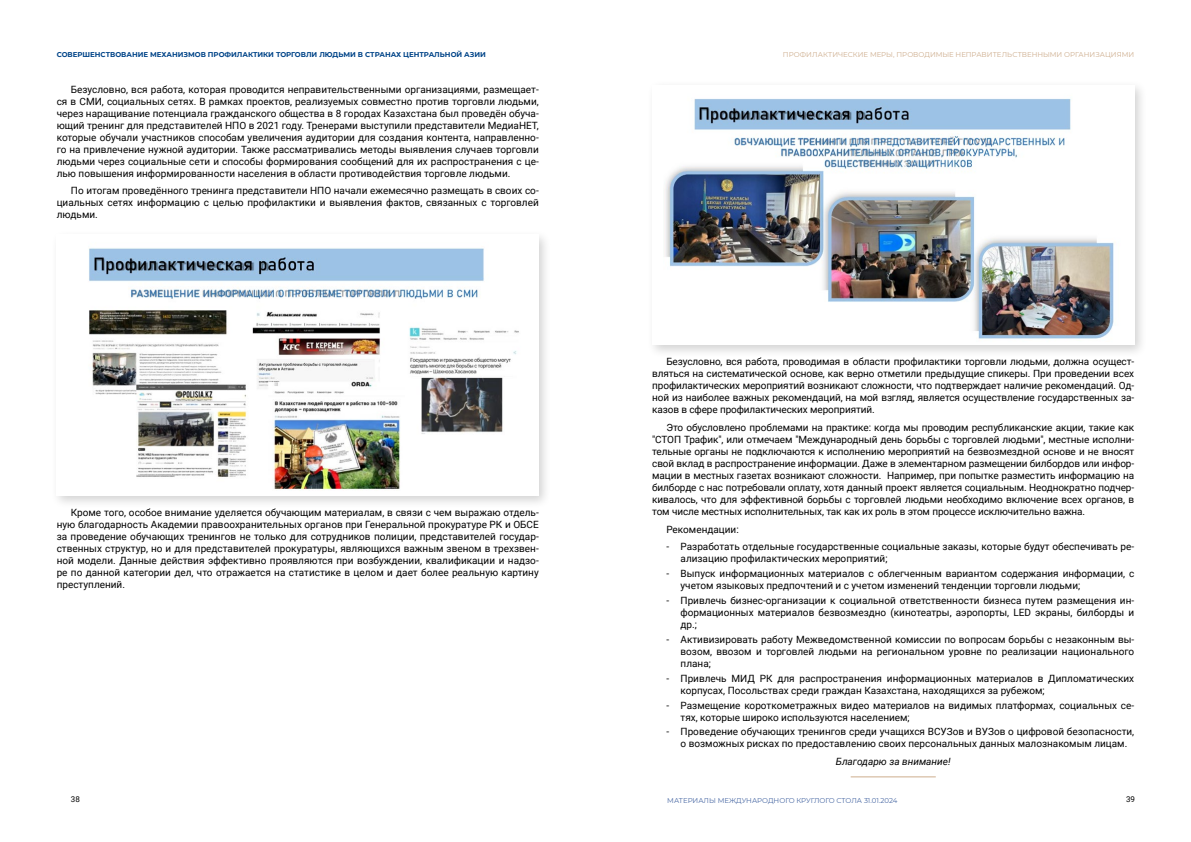
<style>
.page{position:relative;width:1191px;height:842px;background:#fff}
.page>*{position:absolute;margin:0;border:0;box-sizing:border-box;transform-origin:0 0}
.Основной{font:10px/12px "Roboto";color:#000;text-align:justify}
.Основной_нумерованны{font:10px/12px "Roboto";color:#000}
.КОНЕЦ{font:italic 10px "Roboto";color:#000}
.t1{font:8px "Roboto";color:#000}
.t2{font:700 7px "Montserrat";color:#048}
.t3{font:7px "Montserrat";color:#cdad8d}
.t4{font:7px "Montserrat";color:#4767a3}
</style>
<div class="page">
<div style="left:51px;top:230px;width:501px;height:279px;background:#000;opacity:.18"></div>
<img style="left:57px;top:234px;width:482px;height:261px">
<div style="left:646px;top:80px;width:501px;height:279px;background:#000;opacity:.18"></div>
<div style="left:652px;top:85px;width:482px;height:260px;background:#fff"></div>
<img style="left:665px;top:98px;width:449px;height:241px">
<hr style="left:850px;top:776px;width:85px;height:1px;background:#cdad8d">
<p class="t2" style="left:57px;top:50px;width:431px">СОВЕРШЕНСТВОВАНИЕ МЕХАНИЗМОВ ПРОФИЛАКТИКИ ТОРГОВЛИ ЛЮДЬМИ В СТРАНАХ ЦЕНТРАЛЬНОЙ АЗИИ</p>
<p class="t3" style="left:783px;top:50px;width:353px">ПРОФИЛАКТИЧЕСКИЕ МЕРЫ, ПРОВОДИМЫЕ НЕПРАВИТЕЛЬСТВЕННЫМИ ОРГАНИЗАЦИЯМИ</p>
<p class="Основной" style="left:57px;top:83px;width:483px;text-indent:14px">Безусловно, вся работа, которая проводится неправительственными организациями, размещает&shy;ся в СМИ, социальных сетях. В рамках проектов, реализуемых совместно против торговли людьми, через наращивание потенциала гражданского общества в 8 городах Казахстана был проведён обуча&shy;ющий тренинг для представителей НПО в 2021 году. Тренерами выступили представители МедиаНЕТ, которые обучали участников способам увеличения аудитории для создания контента, направленно&shy;го на привлечение нужной аудитории. Также рассматривались методы выявления случаев торговли людьми через социальные сети и способы формирования сообщений для их распространения с це&shy;лью повышения информированности населения в области противодействия торговле людьми.</p>
<p class="Основной" style="left:57px;top:184px;width:483px;text-indent:14px">По итогам проведённого тренинга представители НПО начали ежемесячно размещать в своих со&shy;циальных сетях информацию с целью профилактики и выявления фактов, связанных с торговлей людьми.</p>
<p class="Основной" style="left:57px;top:506px;width:483px;text-indent:14px">Кроме того, особое внимание уделяется обучающим материалам, в связи с чем выражаю отдель&shy;ную благодарность Академии правоохранительных органов при Генеральной прокуратуре РК и ОБСЕ за проведение обучающих тренингов не только для сотрудников полиции, представителей государ&shy;ственных структур, но и для представителей прокуратуры, являющихся важным звеном в трехзвен&shy;ной модели. Данные действия эффективно проявляются при возбуждении, квалификации и надзо&shy;ре по данной категории дел, что отражается на статистике в целом и дает более реальную картину преступлений.</p>
<p class="Основной" style="left:652px;top:355px;width:483px;text-indent:14px">Безусловно, вся работа, проводимая в области профилактики торговли людьми, должна осущест&shy;вляться на систематической основе, как верно отметили предыдущие спикеры. При проведении всех профилактических мероприятий возникают сложности, что подтверждает наличие рекомендаций. Од&shy;ной из наиболее важных рекомендаций, на мой взгляд, является осуществление государственных за&shy;казов в сфере профилактических мероприятий.</p>
<p class="Основной" style="left:652px;top:421px;width:483px;text-indent:14px">Это обусловлено проблемами на практике: когда мы проводим республиканские акции, такие как "СТОП Трафик", или отмечаем "Международный день борьбы с торговлей людьми", местные исполни&shy;тельные органы не подключаются к исполнению мероприятий на безвозмездной основе и не вносят свой вклад в распространение информации. Даже в элементарном размещении билбордов или инфор&shy;мации в местных газетах возникают сложности. Например, при попытке разместить информацию на билборде с нас потребовали оплату, хотя данный проект является социальным. Неоднократно подчер&shy;кивалось, что для эффективной борьбы с торговлей людьми необходимо включение всех органов, в том числе местных исполнительных, так как их роль в этом процессе исключительно важна.</p>
<p class="Основной" style="left:666px;top:523px;width:74px">Рекомендации:</p>
<p class="Основной_нумерованны" style="left:680px;top:540px;width:455px;text-indent:-14px">- Разработать отдельные государственные социальные заказы, которые будут обеспечивать ре&shy;ализацию профилактических мероприятий;</p>
<p class="Основной_нумерованны" style="left:680px;top:567px;width:455px;text-indent:-14px">- Выпуск информационных материалов с облегченным вариантом содержания информации, с учетом языковых предпочтений и с учетом изменений тенденции торговли людьми;</p>
<p class="Основной_нумерованны" style="left:680px;top:594px;width:455px;text-align:justify;text-indent:-14px">- Привлечь бизнес-организации к социальной ответственности бизнеса путем размещения ин&shy;формационных материалов безвозмездно (кинотеатры, аэропорты, LED экраны, билборды и др.;</p>
<p class="Основной_нумерованны" style="left:680px;top:633px;width:455px;text-align:justify;text-indent:-14px">- Активизировать работу Межведомственной комиссии по вопросам борьбы с незаконным вы&shy;возом, ввозом и торговлей людьми на региональном уровне по реализации национального плана;</p>
<p class="Основной_нумерованны" style="left:680px;top:672px;width:455px;text-indent:-14px">- Привлечь МИД РК для распространения информационных материалов в Дипломатических корпусах, Посольствах среди граждан Казахстана, находящихся за рубежом;</p>
<p class="Основной_нумерованны" style="left:680px;top:699px;width:455px;text-indent:-14px">- Размещение короткометражных видео материалов на видимых платформах, социальных се&shy;тях, которые широко используются населением;</p>
<p class="Основной_нумерованны" style="left:680px;top:725px;width:455px;text-indent:-14px">- Проведение обучающих тренингов среди учащихся ВСУЗов и ВУЗов о цифровой безопасности, о возможных рисках по предоставлению своих персональных данных малознакомым лицам.</p>
<p class="КОНЕЦ" style="left:836px;top:754px;width:116px">Благодарю за внимание!</p>
<p class="t1" style="left:71px;top:793px;width:10px">38</p>
<p class="t4" style="left:667px;top:795px;width:232px">МАТЕРИАЛЫ МЕЖДУНАРОДНОГО КРУГЛОГО СТОЛА 31.01.2024</p>
<p class="t1" style="left:1126px;top:793px;width:10px">39</p>
</div>
